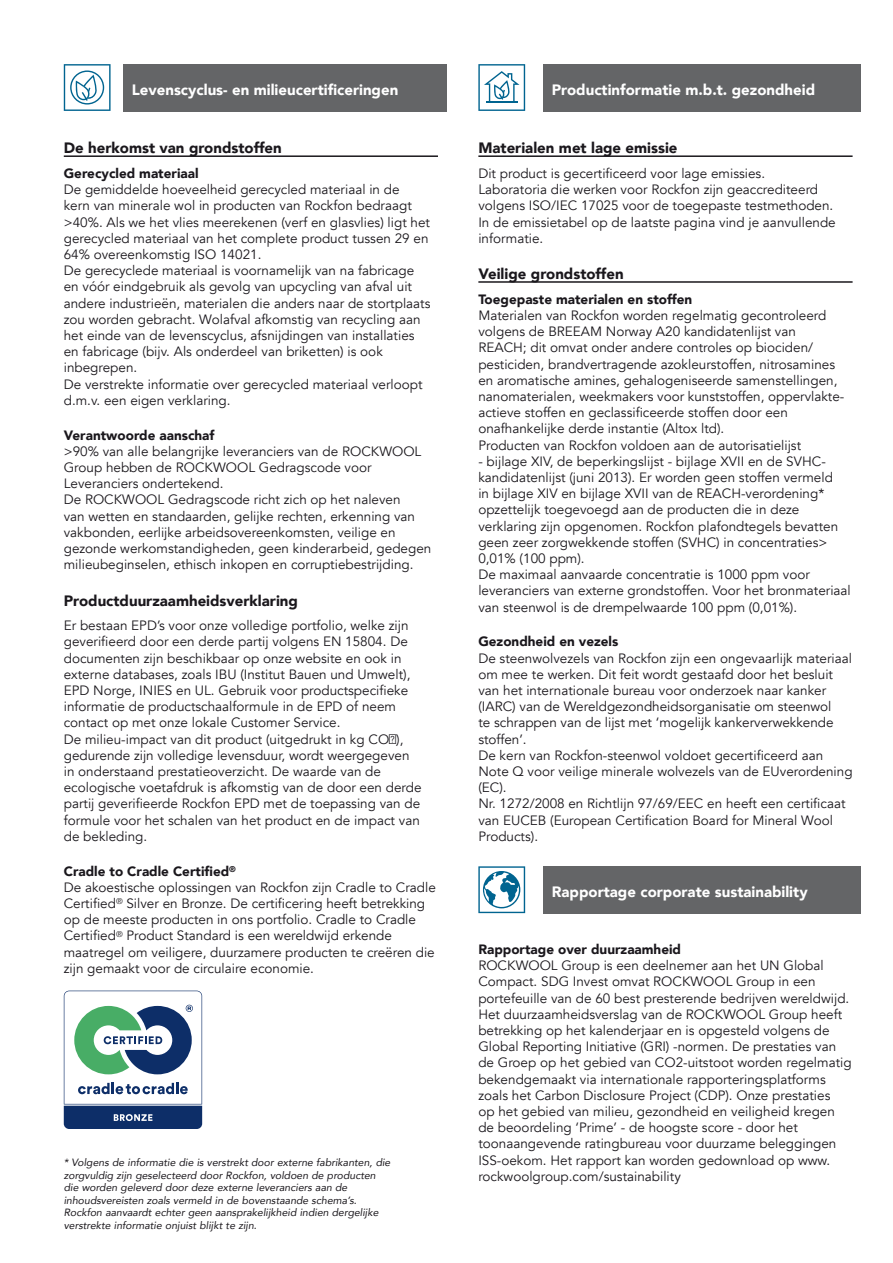
<style>
.page{position:relative;width:893px;height:1263px;background:#fff}
.page>*{position:absolute;margin:0;border:0;box-sizing:border-box;transform-origin:0 0}
.t1{font:900 15px "Avenir";color:#fff}
.t2{font:900 15px "Avenir";color:#1a171c}
.t3{font:13.5px/16.2px "Avenir";color:#1a171c}
.t4{font:900 13.5px "Avenir";color:#1a171c}
.t5{font:italic 10.5px/12.6px "Avenir";color:#1a171c}
.s1{font-weight:900}
</style>
<div class="page">
<div style="left:123px;top:64px;width:323px;height:47px;background:#646567"></div>
<svg style="left:64px;top:64px;width:47px;height:47px"></svg>
<hr style="left:64px;top:155px;width:374px;height:2px;background:#1a171c">
<div style="left:543px;top:64px;width:318px;height:47px;background:#646567"></div>
<svg style="left:478px;top:64px;width:47px;height:47px"></svg>
<hr style="left:486px;top:101px;width:31px;height:2px;background:#006490">
<hr style="left:478px;top:155px;width:375px;height:2px;background:#1a171c">
<hr style="left:478px;top:281px;width:375px;height:2px;background:#1a171c">
<div style="left:543px;top:866px;width:318px;height:47px;background:#646567"></div>
<svg style="left:478px;top:866px;width:47px;height:47px"></svg>
<svg style="left:64px;top:991px;width:138px;height:138px"></svg>
<p class="t1" style="left:132px;top:77px;width:268px">Levenscyclus- en milieucertificeringen</p>
<p class="t2" style="left:64px;top:135px;width:219px">De herkomst van grondstoffen</p>
<p class="t4" style="left:64px;top:162px;width:136px">Gerecycled materiaal</p>
<p class="t3" style="left:64px;top:182px;width:368px">De gemiddelde hoeveelheid gerecycled materiaal in de<br>kern van minerale wol in producten van Rockfon bedraagt &gt;40%. Als we het vlies meerekenen (verf en glasvlies) ligt het gerecycled materiaal van het complete product tussen 29 en 64% overeenkomstig ISO 14021.<br>De gerecyclede materiaal is voornamelijk van na fabricage en vóór eindgebruik als gevolg van upcycling van afval uit andere industrieën, materialen die anders naar de stortplaats zou worden gebracht. Wolafval afkomstig van recycling aan het einde van de levenscyclus, afsnijdingen van installaties en fabricage (bijv. Als onderdeel van briketten) is ook inbegrepen.<br>De verstrekte informatie over gerecycled materiaal verloopt d.m.v. een eigen verklaring.</p>
<p class="t4" style="left:64px;top:423px;width:152px">Verantwoorde aanschaf</p>
<p class="t3" style="left:64px;top:443px;width:369px">&gt;90% van alle belangrijke leveranciers van de ROCKWOOL Group hebben de ROCKWOOL Gedragscode voor Leveranciers ondertekend.<br>De ROCKWOOL Gedragscode richt zich op het naleven<br>van wetten en standaarden, gelijke rechten, erkenning van vakbonden, eerlijke arbeidsovereenkomsten, veilige en gezonde werkomstandigheden, geen kinderarbeid, gedegen milieubeginselen, ethisch inkopen en corruptiebestrijding.</p>
<p class="t2" style="left:64px;top:587px;width:236px">Productduurzaamheidsverklaring</p>
<p class="t3" style="left:64px;top:618px;width:359px">Er bestaan EPD’s voor onze volledige portfolio, welke zijn geverifieerd door een derde partij volgens EN 15804. De documenten zijn beschikbaar op onze website en ook in externe databases, zoals IBU (Institut Bauen und Umwelt), EPD Norge, INIES en UL. Gebruik voor productspecifieke informatie de productschaalformule in de EPD of neem contact op met onze lokale Customer Service.<br>De milieu-impact van dit product (uitgedrukt in kg CO₂), gedurende zijn volledige levensduur, wordt weergegeven in onderstaand prestatieoverzicht. De waarde van de ecologische voetafdruk is afkomstig van de door een derde partij geverifieerde Rockfon EPD met de toepassing van de formule voor het schalen van het product en de impact van de bekleding.</p>
<p class="t3" style="left:64px;top:863px;width:374px"><span class="s1">Cradle to Cradle Certified</span><sup>®<br></sup>De akoestische oplossingen van Rockfon zijn Cradle to Cradle Certified<sup>®</sup> Silver en Bronze. De certificering heeft betrekking op de meeste producten in ons portfolio. Cradle to Cradle Certified<sup>®</sup> Product Standard is een wereldwijd erkende maatregel om veiligere, duurzamere producten te creëren die zijn gemaakt voor de circulaire economie.</p>
<p class="t5" style="left:64px;top:1156px;width:328px">* Volgens de informatie die is verstrekt door externe fabrikanten, die zorgvuldig zijn geselecteerd door Rockfon, voldoen de producten die worden geleverd door deze externe leveranciers aan de inhoudsvereisten zoals vermeld in de bovenstaande schema’s.<br>Rockfon aanvaardt echter geen aansprakelijkheid indien dergelijke verstrekte informatie onjuist blijkt te zijn.</p>
<p class="t1" style="left:552px;top:77px;width:265px">Productinformatie m.b.t. gezondheid</p>
<p class="t2" style="left:478px;top:135px;width:201px">Materialen met lage emissie</p>
<p class="t3" style="left:478px;top:166px;width:359px">Dit product is gecertificeerd voor lage emissies.<br>Laboratoria die werken voor Rockfon zijn geaccrediteerd volgens ISO/IEC 17025 voor de toegepaste testmethoden.<br>In de emissietabel op de laatste pagina vind je aanvullende informatie.</p>
<p class="t2" style="left:478px;top:261px;width:147px">Veilige grondstoffen</p>
<p class="t4" style="left:478px;top:288px;width:215px">Toegepaste materialen en stoffen</p>
<p class="t3" style="left:478px;top:307px;width:368px">Materialen van Rockfon worden regelmatig gecontroleerd volgens de BREEAM Norway A20 kandidatenlijst van REACH; dit omvat onder andere controles op biociden/ pesticiden, brandvertragende azokleurstoffen, nitrosamines en aromatische amines, gehalogeniseerde samenstellingen, nanomaterialen, weekmakers voor kunststoffen, oppervlakte&shy;actieve stoffen en geclassificeerde stoffen door een onafhankelijke derde instantie (Altox ltd).<br>Producten van Rockfon voldoen aan de autorisatielijst</p>
<p class="t3" style="left:478px;top:453px;width:374px">- bijlage XIV, de beperkingslijst - bijlage XVII en de SVHC&shy;kandidatenlijst (juni 2013). Er worden geen stoffen vermeld<br>in bijlage XIV en bijlage XVII van de REACH-verordening* opzettelijk toegevoegd aan de producten die in deze verklaring zijn opgenomen. Rockfon plafondtegels bevatten geen zeer zorgwekkende stoffen (SVHC) in concentraties&gt; 0,01% (100 ppm).<br>De maximaal aanvaarde concentratie is 1000 ppm voor leveranciers van externe grondstoffen. Voor het bronmateriaal van steenwol is de drempelwaarde 100 ppm (0,01%).</p>
<p class="t4" style="left:478px;top:630px;width:142px">Gezondheid en vezels</p>
<p class="t3" style="left:478px;top:650px;width:376px">De steenwolvezels van Rockfon zijn een ongevaarlijk materiaal om mee te werken. Dit feit wordt gestaafd door het besluit van het internationale bureau voor onderzoek naar kanker (IARC) van de Wereldgezondheidsorganisatie om steenwol<br>te schrappen van de lijst met ‘mogelijk kankerverwekkende stoffen’.<br>De kern van Rockfon-steenwol voldoet gecertificeerd aan Note Q voor veilige minerale wolvezels van de EUverordening (EC).<br>Nr. 1272/2008 en Richtlijn 97/69/EEC en heeft een certificaat van EUCEB (European Certification Board for Mineral Wool Products).</p>
<p class="t1" style="left:552px;top:879px;width:257px">Rapportage corporate sustainability</p>
<p class="t4" style="left:478px;top:938px;width:204px">Rapportage over duurzaamheid</p>
<p class="t3" style="left:478px;top:958px;width:375px">ROCKWOOL Group is een deelnemer aan het UN Global Compact. SDG Invest omvat ROCKWOOL Group in een portefeuille van de 60 best presterende bedrijven wereldwijd.<br>Het duurzaamheidsverslag van de ROCKWOOL Group heeft betrekking op het kalenderjaar en is opgesteld volgens de Global Reporting Initiative (GRI) -normen. De prestaties van de Groep op het gebied van CO2-uitstoot worden regelmatig bekendgemaakt via internationale rapporteringsplatforms zoals het Carbon Disclosure Project (CDP). Onze prestaties<br>op het gebied van milieu, gezondheid en veiligheid kregen de beoordeling ‘Prime’ - de hoogste score - door het toonaangevende ratingbureau voor duurzame beleggingen ISS-oekom. Het rapport kan worden gedownload op www. rockwoolgroup.com/sustainability</p>
</div>
